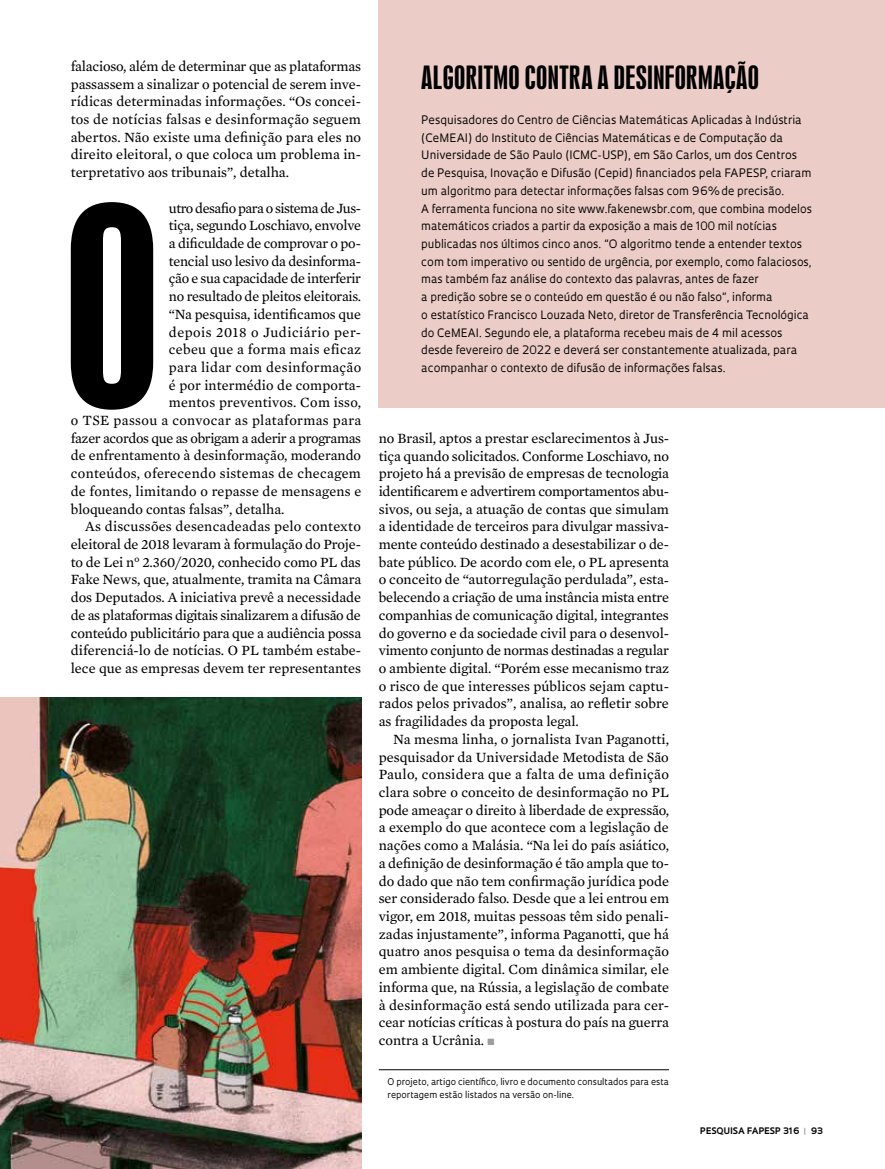
<style>
.page{position:relative;width:885px;height:1169px;background:#fff}
.page>*{position:absolute;margin:0;border:0;box-sizing:border-box;transform-origin:0 0}
.t1{font:259.05px "Swiss 924 BT Regular B";color:#000}
.t2{font:30px "Swiss 924 BT Regular B";letter-spacing:.015em;color:#000}
.t3{font:14.4px/17.7px "Mercury Text G2";letter-spacing:-.005em;color:#000;text-align:justify}
.t4{font:14.4px "Mercury Text G2";letter-spacing:.015em;color:#000}
.t5{font:14.4px "Mercury Text G2";letter-spacing:.025em;color:#000}
.t6{font:14.4px "Mercury Text G2";letter-spacing:-.025em;color:#000}
.t7{font:14.4px "Mercury Text G2";letter-spacing:-.035em;color:#000}
.t8{font:14.4px "Mercury Text G2";letter-spacing:.035em;color:#000}
.t9{font:14.4px "Mercury Text G2";letter-spacing:.02em;color:#000}
.t10{font:11.4px/17.7px "Oculum";color:#000}
.t11{font:9px/13.2px "Oculum";color:#000}
.t12{font:700 8.7px "Oculum";letter-spacing:.015em;color:#000}
.s1{color:#9d9d9c}
</style>
<div class="page">
<div style="left:379px;top:0;width:506px;height:407px;background:#ebccc6"></div>
<hr style="left:379px;top:1069px;width:290px;height:1px;background:#000">
<img style="left:0;top:697px;width:361px;height:471px">
<p class="t3" style="left:71px;top:56px;width:292px">falacioso, além de determinar que as plataformas passassem a sinalizar o potencial de serem inve&shy;rídicas determinadas informações. “Os concei&shy;tos de notícias falsas e desinformação seguem abertos. Não existe uma definição para eles no direito eleitoral, o que coloca um problema in&shy;terpretativo aos tribunais”, detalha.</p>
<h1 class="t1" style="left:63px;top:152px;width:100px">O</h1>
<p class="t7" style="left:169px;top:197px;width:194px">utro desafio para o sistema de Jus-</p>
<p class="t3" style="left:169px;top:216px;width:194px">tiça, segundo Loschiavo, envolve</p>
<p class="t3" style="left:169px;top:233px;width:194px">a dificuldade de comprovar o po-</p>
<p class="t3" style="left:169px;top:251px;width:194px">tencial uso lesivo da desinforma-</p>
<p class="t6" style="left:169px;top:268px;width:194px">ção e sua capacidade de interferir</p>
<p class="t3" style="left:169px;top:287px;width:194px">no resultado de pleitos eleitorais.</p>
<p class="t3" style="left:169px;top:304px;width:194px">“Na pesquisa, identificamos que</p>
<p class="t8" style="left:169px;top:321px;width:194px">depois 2018 o Judiciário per-</p>
<p class="t9" style="left:169px;top:339px;width:194px">cebeu que a forma mais eficaz</p>
<p class="t5" style="left:169px;top:357px;width:194px">para lidar com desinformação</p>
<p class="t3" style="left:169px;top:375px;width:194px">é por intermédio de comporta-</p>
<p class="t4" style="left:169px;top:392px;width:194px">mentos preventivos. Com isso,</p>
<p class="t5" style="left:71px;top:410px;width:292px">o TSE passou a convocar as plataformas para</p>
<p class="t3" style="left:71px;top:428px;width:292px">fazer acordos que as obrigam a aderir a programas</p>
<p class="t3" style="left:71px;top:446px;width:292px">de enfrentamento à desinformação, moderando</p>
<p class="t5" style="left:71px;top:463px;width:292px">conteúdos, oferecendo sistemas de checagem</p>
<p class="t4" style="left:71px;top:481px;width:292px">de fontes, limitando o repasse de mensagens e</p>
<p class="t3" style="left:71px;top:499px;width:215px">bloqueando contas falsas”, detalha.</p>
<p class="t4" style="left:85px;top:516px;width:277px">As discussões desencadeadas pelo contexto</p>
<p class="t3" style="left:71px;top:534px;width:292px">eleitoral de 2018 levaram à formulação do Proje-</p>
<p class="t3" style="left:71px;top:552px;width:292px">to de Lei n° 2.360/2020, conhecido como PL das</p>
<p class="t3" style="left:71px;top:570px;width:292px">Fake News, que, atualmente, tramita na Câmara</p>
<p class="t3" style="left:71px;top:588px;width:292px">dos Deputados. A iniciativa prevê a necessidade</p>
<p class="t6" style="left:71px;top:604px;width:292px">de as plataformas digitais sinalizarem a difusão de</p>
<p class="t3" style="left:71px;top:623px;width:292px">conteúdo publicitário para que a audiência possa</p>
<p class="t3" style="left:71px;top:641px;width:292px">diferenciá-lo de notícias. O PL também estabe-</p>
<p class="t3" style="left:71px;top:658px;width:292px">lece que as empresas devem ter representantes</p>
<h2 class="t2" style="left:421px;top:59px;width:339px">ALGORITMO CONTRA A DESINFORMAÇÃO</h2>
<p class="t10" style="left:421px;top:110px;width:392px">Pesquisadores do Centro de Ciências Matemáticas Aplicadas à Indústria (CeMEAI) do Instituto de Ciências Matemáticas e de Computação da Universidade de São Paulo (ICMC-USP), em São Carlos, um dos Centros de Pesquisa, Inovação e Difusão (Cepid) financiados pela FAPESP, criaram um algoritmo para detectar informações falsas com 96% de precisão.<br>A ferramenta funciona no site www.fakenewsbr.com, que combina modelos matemáticos criados a partir da exposição a mais de 100 mil notícias publicadas nos últimos cinco anos. “O algoritmo tende a entender textos com tom imperativo ou sentido de urgência, por exemplo, como falaciosos, mas também faz análise do contexto das palavras, antes de fazer<br>a predição sobre se o conteúdo em questão é ou não falso”, informa<br>o estatístico Francisco Louzada Neto, diretor de Transferência Tecnológica do CeMEAI. Segundo ele, a plataforma recebeu mais de 4 mil acessos desde fevereiro de 2022 e deverá ser constantemente atualizada, para acompanhar o contexto de difusão de informações falsas.</p>
<p class="t3" style="left:379px;top:428px;width:292px">no Brasil, aptos a prestar esclarecimentos à Jus&shy;tiça quando solicitados. Conforme Loschiavo, no projeto há a previsão de empresas de tecnologia identificarem e advertirem comportamentos abu&shy;sivos, ou seja, a atuação de contas que simulam a identidade de terceiros para divulgar massiva&shy;mente conteúdo destinado a desestabilizar o de&shy;bate público. De acordo com ele, o PL apresenta o conceito de “autorregulação perdulada”, esta&shy;belecendo a criação de uma instância mista entre companhias de comunicação digital, integrantes do governo e da sociedade civil para o desenvol&shy;vimento conjunto de normas destinadas a regular o ambiente digital. “Porém esse mecanismo traz o risco de que interesses públicos sejam captu&shy;rados pelos privados”, analisa, ao refletir sobre as fragilidades da proposta legal.</p>
<p class="t3" style="left:379px;top:729px;width:292px;text-indent:14px">Na mesma linha, o jornalista Ivan Paganotti, pesquisador da Universidade Metodista de São Paulo, considera que a falta de uma definição clara sobre o conceito de desinformação no PL pode ameaçar o direito à liberdade de expressão, a exemplo do que acontece com a legislação de nações como a Malásia. “Na lei do país asiático, a definição de desinformação é tão ampla que to&shy;do dado que não tem confirmação jurídica pode ser considerado falso. Desde que a lei entrou em vigor, em 2018, muitas pessoas têm sido penali&shy;zadas injustamente”, informa Paganotti, que há quatro anos pesquisa o tema da desinformação em ambiente digital. Com dinâmica similar, ele informa que, na Rússia, a legislação de combate à desinformação está sendo utilizada para cer&shy;cear notícias críticas à postura do país na guerra contra a Ucrânia. <span class="s1">■</span></p>
<p class="t11" style="left:388px;top:1074px;width:283px">O projeto, artigo científico, livro e documento consultados para esta reportagem estão listados na versão on-line.</p>
<p class="t12" style="left:700px;top:1124px;width:125px">PESQUISA FAPESP 316 <span class="s1">|</span> 93</p>
</div>
